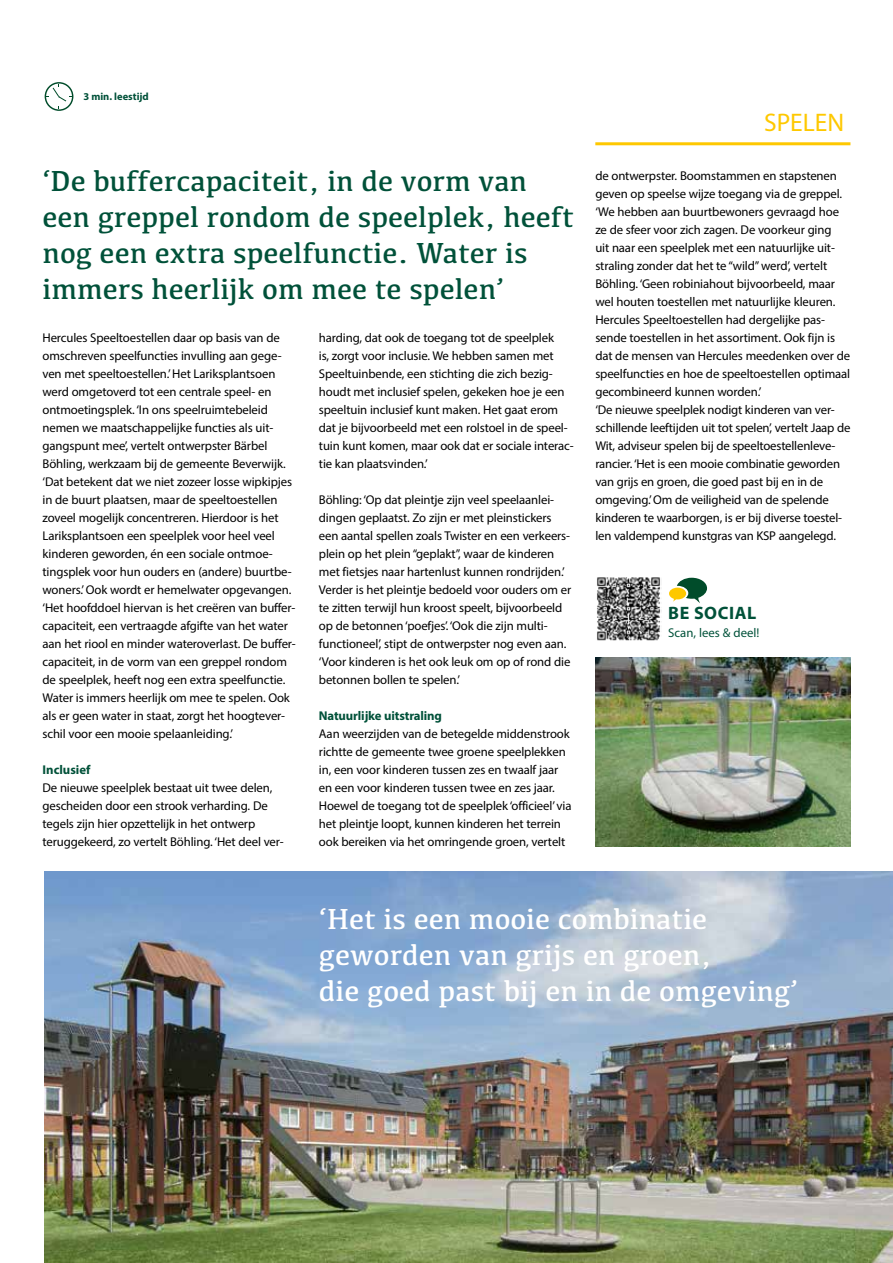
<style>
.page{position:relative;width:893px;height:1263px;background:#fff}
.page>*{position:absolute;margin:0;border:0;box-sizing:border-box;transform-origin:0 0}
.t1{font:30px/36px "Kefa";color:#005139}
.t2{font:30px/36px "Kefa";color:#fff}
.t3{font:25.5px "Myriad Pro";color:#fec800}
.t4{font:700 18px "Myriad Pro";letter-spacing:.03em;color:#005139}
.t5{font:12.75px/18px "Myriad Pro";letter-spacing:-.01em;color:#000}
.t6{font:700 12.75px "Myriad Pro";letter-spacing:-.01em;color:#005139}
.t7{font:12.75px "Myriad Pro";color:#005139}
.t8{font:700 10.5px "Myriad Pro";color:#005139}
</style>
<div class="page">
<hr style="left:595px;top:142px;width:255px;height:3px;background:#fec800">
<svg style="left:45px;top:82px;width:28px;height:29px"></svg>
<img style="left:45px;top:872px;width:848px;height:391px">
<img style="left:595px;top:657px;width:255px;height:189px">
<img style="left:597px;top:577px;width:64px;height:64px">
<svg style="left:669px;top:578px;width:38px;height:25px"></svg>
<p class="t8" style="left:83px;top:90px;width:67px">3 min. leestijd</p>
<h1 class="t1" style="left:43px;top:162px;width:533px">‘De buffercapaciteit, in de vorm van een greppel rondom de speelplek, heeft nog een extra speelfunctie. Water is immers heerlijk om mee te spelen’</h1>
<p class="t5" style="left:43px;top:329px;width:255px">Hercules Speeltoestellen daar op basis van de omschreven speelfuncties invulling aan gege&shy;ven met speeltoestellen.’ Het Lariksplantsoen werd omgetoverd tot een centrale speel- en ontmoetingsplek. ‘In ons speelruimtebeleid nemen we maatschappelijke functies als uit&shy;gangspunt mee’, vertelt ontwerpster Bärbel Böhling, werkzaam bij de gemeente Beverwijk. ‘Dat betekent dat we niet zozeer losse wipkipjes in de buurt plaatsen, maar de speeltoestellen zoveel mogelijk concentreren. Hierdoor is het Lariksplantsoen een speelplek voor heel veel kinderen geworden, én een sociale ontmoe&shy;tingsplek voor hun ouders en (andere) buurtbe&shy;woners.’ Ook wordt er hemelwater opgevangen. ‘Het hoofddoel hiervan is het creëren van buffer&shy;capaciteit, een vertraagde afgifte van het water aan het riool en minder wateroverlast. De buffer&shy;capaciteit, in de vorm van een greppel rondom de speelplek, heeft nog een extra speelfunctie.<br>Water is immers heerlijk om mee te spelen. Ook als er geen water in staat, zorgt het hoogtever&shy;schil voor een mooie spelaanleiding.’</p>
<p class="t6" style="left:43px;top:761px;width:49px">Inclusief</p>
<p class="t5" style="left:43px;top:779px;width:243px">De nieuwe speelplek bestaat uit twee delen, gescheiden door een strook verharding. De tegels zijn hier opzettelijk in het ontwerp teruggekeerd, zo vertelt Böhling. ‘Het deel ver-</p>
<p class="t5" style="left:319px;top:329px;width:256px">harding, dat ook de toegang tot de speelplek<br>is, zorgt voor inclusie. We hebben samen met Speeltuinbende, een stichting die zich bezig&shy;houdt met inclusief spelen, gekeken hoe je een speeltuin inclusief kunt maken. Het gaat erom dat je bijvoorbeeld met een rolstoel in de speel&shy;tuin kunt komen, maar ook dat er sociale interac&shy;tie kan plaatsvinden.’</p>
<p class="t5" style="left:319px;top:491px;width:254px">Böhling: ‘Op dat pleintje zijn veel speelaanlei&shy;dingen geplaatst. Zo zijn er met pleinstickers een aantal spellen zoals Twister en een verkeers&shy;plein op het plein “geplakt”, waar de kinderen met fietsjes naar hartenlust kunnen rondrijden.’ Verder is het pleintje bedoeld voor ouders om er te zitten terwijl hun kroost speelt, bijvoorbeeld op de betonnen ‘poefjes’. ‘Ook die zijn multi&shy;functioneel’, stipt de ontwerpster nog even aan. ‘Voor kinderen is het ook leuk om op of rond die betonnen bollen te spelen.’</p>
<p class="t6" style="left:319px;top:708px;width:125px">Natuurlijke uitstraling</p>
<p class="t5" style="left:319px;top:725px;width:254px">Aan weerzijden van de betegelde middenstrook richtte de gemeente twee groene speelplekken in, een voor kinderen tussen zes en twaalf jaar en een voor kinderen tussen twee en zes jaar.<br>Hoewel de toegang tot de speelplek ‘officieel’ via het pleintje loopt, kunnen kinderen het terrein ook bereiken via het omringende groen, vertelt</p>
<h2 class="t3" style="left:764px;top:107px;width:82px">SPELEN</h2>
<p class="t5" style="left:595px;top:167px;width:257px">de ontwerpster. Boomstammen en stapstenen geven op speelse wijze toegang via de greppel. ‘We hebben aan buurtbewoners gevraagd hoe ze de sfeer voor zich zagen. De voorkeur ging<br>uit naar een speelplek met een natuurlijke uit&shy;straling zonder dat het te “wild” werd’, vertelt Böhling. ‘Geen robiniahout bijvoorbeeld, maar wel houten toestellen met natuurlijke kleuren.<br>Hercules Speeltoestellen had dergelijke pas&shy;sende toestellen in het assortiment. Ook fijn is dat de mensen van Hercules meedenken over de speelfuncties en hoe de speeltoestellen optimaal gecombineerd kunnen worden.’<br>‘De nieuwe speelplek nodigt kinderen van ver&shy;schillende leeftijden uit tot spelen’, vertelt Jaap de Wit, adviseur spelen bij de speeltoestellenleve&shy;rancier. ‘Het is een mooie combinatie geworden van grijs en groen, die goed past bij en in de omgeving.’ Om de veiligheid van de spelende kinderen te waarborgen, is er bij diverse toestel&shy;len valdempend kunstgras van KSP aangelegd.</p>
<h3 class="t4" style="left:668px;top:601px;width:89px">BE SOCIAL</h3>
<p class="t7" style="left:668px;top:625px;width:93px">Scan, lees &amp; deel!</p>
<h1 class="t2" style="left:319px;top:900px;width:481px">‘Het is een mooie combinatie geworden van grijs en groen,<br>die goed past bij en in de omgeving’</h1>
</div>
